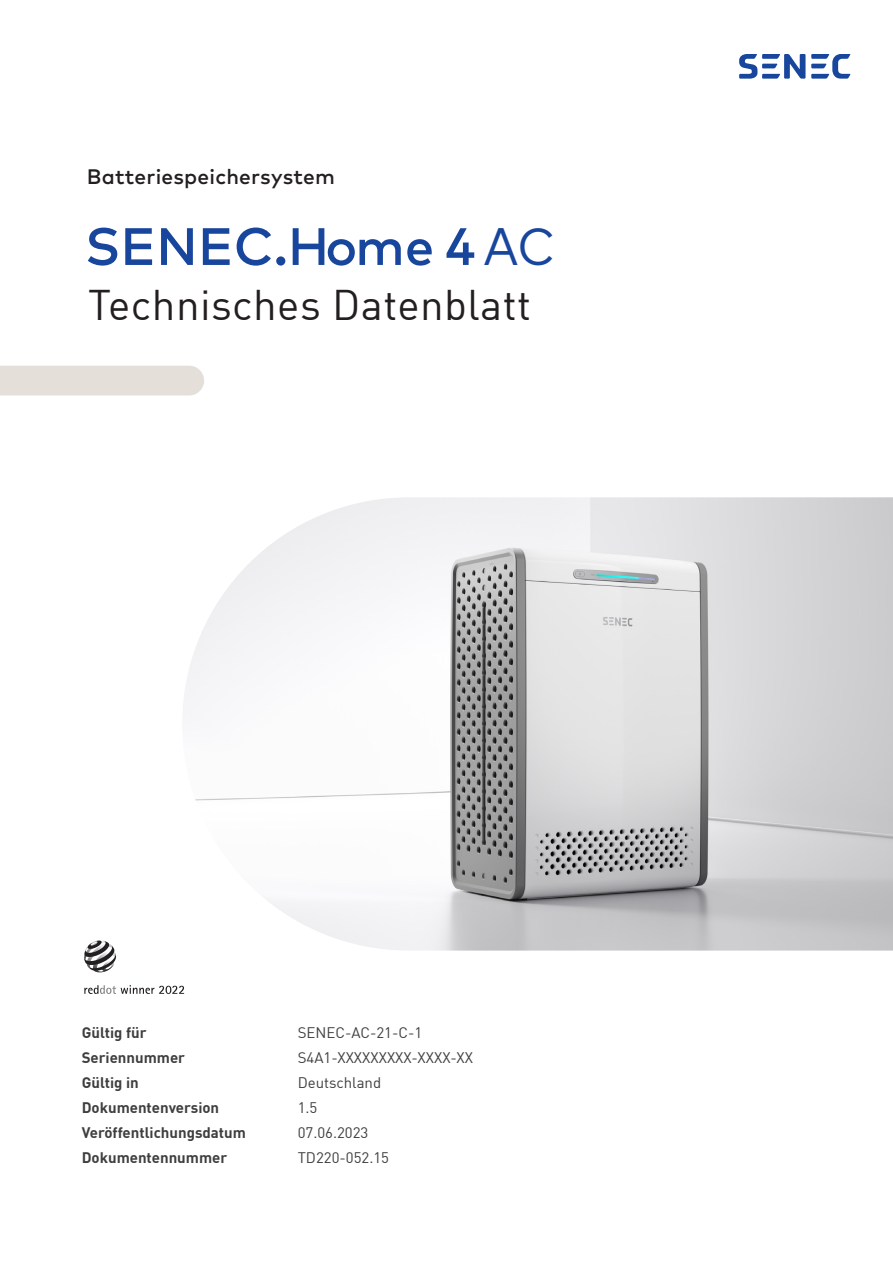
<style>
.page{position:relative;width:893px;height:1263px;background:#fff}
.page>*{position:absolute;margin:0;border:0;box-sizing:border-box;transform-origin:0 0}
.t1{font:500 52.5px "Mark OT";color:#18469d}
.t2{font:42px "En BWDIN Pro";letter-spacing:.01em;color:#231f20}
.t3{font:500 21px "Mark OT";letter-spacing:.01em;color:#231f20}
.t4{font:700 15px "En BWDIN Pro";color:#3e3e3f}
.t5{font:15px "En BWDIN Pro";color:#3e3e3f}
.s1{font-family:"Mark Pro";font-weight:400}
</style>
<div class="page">
<svg style="left:739px;top:54px;width:111px;height:25px"></svg>
<img style="left:183px;top:497px;width:710px;height:453px">
<div style="left:81px;top:934px;width:109px;height:66px;background:#fff"></div>
<svg style="left:84px;top:940px;width:32px;height:32px"></svg>
<svg style="left:84px;top:985px;width:100px;height:9px"></svg>
<div style="left:0;top:366px;width:204px;height:29px;background:#e5dfda"></div>
<h3 class="t3" style="left:87px;top:163px;width:250px">Batteriespeichersystem</h3>
<h1 class="t1" style="left:85px;top:213px;width:472px">SENEC.Home 4 <span class="s1">AC</span></h1>
<h2 class="t2" style="left:88px;top:272px;width:444px">Technisches Datenblatt</h2>
<p class="t4" style="left:82px;top:1020px;width:66px">Gültig für</p>
<p class="t5" style="left:298px;top:1021px;width:126px">SENEC-AC-21-C-1</p>
<p class="t4" style="left:82px;top:1045px;width:105px">Seriennummer</p>
<p class="t5" style="left:298px;top:1046px;width:177px">S4A1-XXXXXXXXX-XXXX-XX</p>
<p class="t4" style="left:82px;top:1070px;width:59px">Gültig in</p>
<p class="t5" style="left:298px;top:1071px;width:85px">Deutschland</p>
<p class="t4" style="left:82px;top:1095px;width:139px">Dokumentenversion</p>
<p class="t5" style="left:298px;top:1096px;width:21px">1.5</p>
<p class="t4" style="left:82px;top:1120px;width:166px">Veröffentlichungsdatum</p>
<p class="t5" style="left:298px;top:1121px;width:72px">07.06.2023</p>
<p class="t4" style="left:82px;top:1145px;width:147px">Dokumentennummer</p>
<p class="t5" style="left:298px;top:1146px;width:93px">TD220-052.15</p>
</div>
